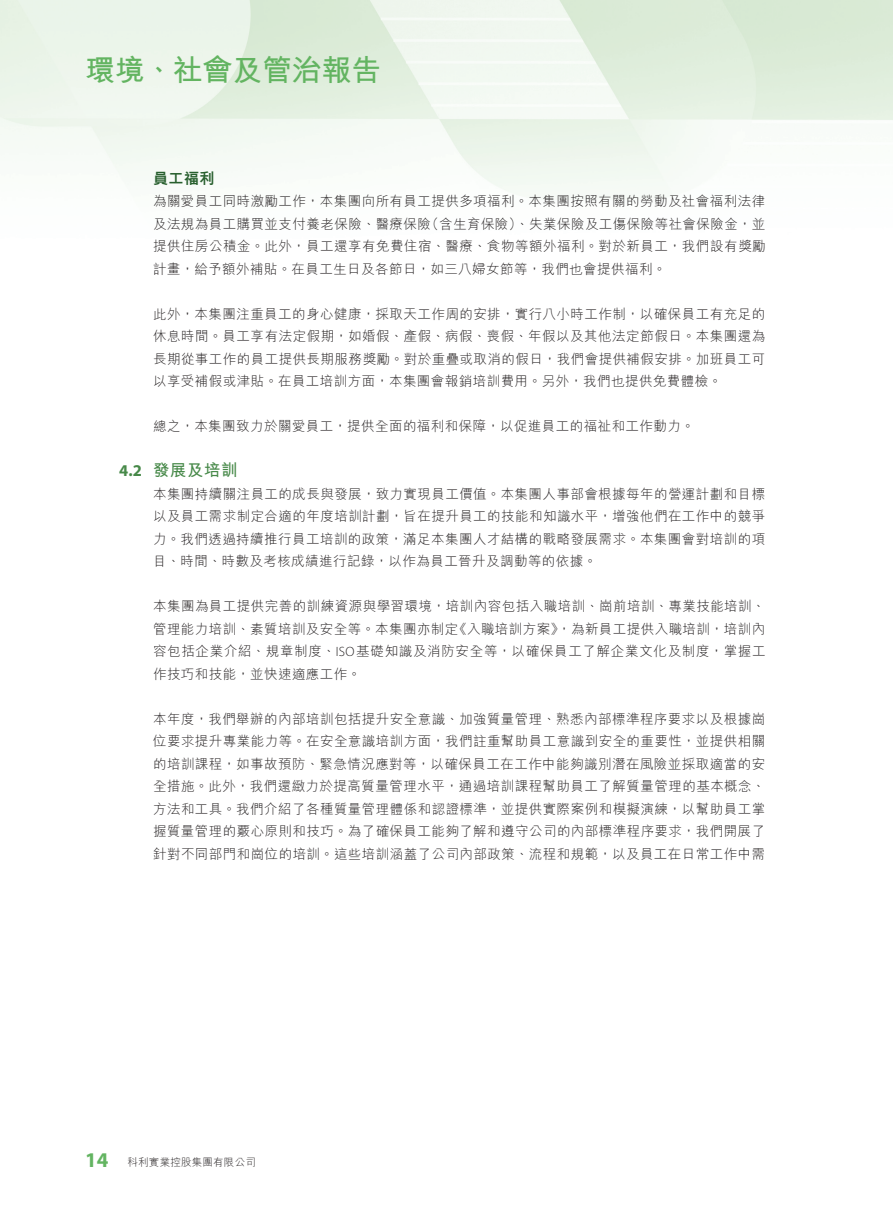
<style>
.page{position:relative;width:893px;height:1212px;background:#fff}
.page>*{position:absolute;margin:0;border:0;box-sizing:border-box;transform-origin:0 0}
.t1{font:700 30px "M Hei HK";letter-spacing:-.01em;color:#63b461}
._02_H2{font:700 16.5px "M Hei HK";letter-spacing:.03em;color:#478949}
._03_H3{font:800 15px "M Hei HK";color:#285f2e}
._00_txt{font:300 13.5px/22.5px "M Hei HK";letter-spacing:.035em;color:#231f20;text-align:justify}
.t2{font:300 10.5px "M Hei HK";letter-spacing:.02em;color:#231f20}
.s1{font-family:"Myriad Pro"}
.s2{font-family:"Myriad Pro";font-weight:700;font-size:21px;color:#63b461}
</style>
<div class="page">
<h1 class="t1" style="left:85px;top:48px;width:298px">環境、社會及管治報告</h1>
<p class="_03_H3" style="left:153px;top:170px;width:63px">員工福利</p>
<p class="_00_txt" style="left:153px;top:190px;width:614px">為關愛員工同時激勵工作，本集團向所有員工提供多項福利。本集團按照有關的勞動及社會福利法律及法規為員工購買並支付養老保險、醫療保險（含生育保險）、失業保險及工傷保險等社會保險金，並提供住房公積金。此外，員工還享有免費住宿、醫療、食物等額外福利。對於新員工，我們設有獎勵計畫，給予額外補貼。在員工生日及各節日，如三八婦女節等，我們也會提供福利。</p>
<p class="_00_txt" style="left:153px;top:302px;width:614px">此外，本集團注重員工的身心健康，採取天工作周的安排，實行八小時工作制，以確保員工有充足的休息時間。員工享有法定假期，如婚假、產假、病假、喪假、年假以及其他法定節假日。本集團還為長期從事工作的員工提供長期服務獎勵。對於重疊或取消的假日，我們會提供補假安排。加班員工可以享受補假或津貼。在員工培訓方面，本集團會報銷培訓費用。另外，我們也提供免費體檢。</p>
<p class="_00_txt" style="left:153px;top:415px;width:543px">總之，本集團致力於關愛員工，提供全面的福利和保障，以促進員工的福祉和工作動力。</p>
<p class="_02_H2" style="left:119px;top:458px;width:120px"><span class="s1">4.2</span> 發展及培訓</p>
<p class="_00_txt" style="left:153px;top:482px;width:614px">本集團持續關注員工的成長與發展，致力實現員工價值。本集團人事部會根據每年的營運計劃和目標以及員工需求制定合適的年度培訓計劃，旨在提升員工的技能和知識水平，增強他們在工作中的競爭力。我們透過持續推行員工培訓的政策，滿足本集團人才結構的戰略發展需求。本集團會對培訓的項目、時間、時數及考核成績進行記錄，以作為員工晉升及調動等的依據。</p>
<p class="_00_txt" style="left:153px;top:595px;width:614px">本集團為員工提供完善的訓練資源與學習環境，培訓內容包括入職培訓、崗前培訓、專業技能培訓、管理能力培訓、素質培訓及安全等。本集團亦制定《入職培訓方案》，為新員工提供入職培訓，培訓內容包括企業介紹、規章制度、<span class="s1">ISO</span>基礎知識及消防安全等，以確保員工了解企業文化及制度，掌握工作技巧和技能，並快速適應工作。</p>
<p class="_00_txt" style="left:153px;top:707px;width:614px">本年度，我們舉辦的內部培訓包括提升安全意識、加強質量管理、熟悉內部標準程序要求以及根據崗位要求提升專業能力等。在安全意識培訓方面，我們註重幫助員工意識到安全的重要性，並提供相關的培訓課程，如事故預防、緊急情況應對等，以確保員工在工作中能夠識別潛在風險並採取適當的安全措施。此外，我們還緻力於提高質量管理水平，通過培訓課程幫助員工了解質量管理的基本概念、方法和工具。我們介紹了各種質量管理體係和認證標準，並提供實際案例和模擬演練，以幫助員工掌握質量管理的覈心原則和技巧。為了確保員工能夠了解和遵守公司的內部標準程序要求，我們開展了針對不同部門和崗位的培訓。這些培訓涵蓋了公司內部政策、流程和規範，以及員工在日常工作中需</p>
<p class="t2" style="left:85px;top:1157px;width:172px"><span class="s2">14</span> 科利實業控股集團有限公司</p>
</div>
